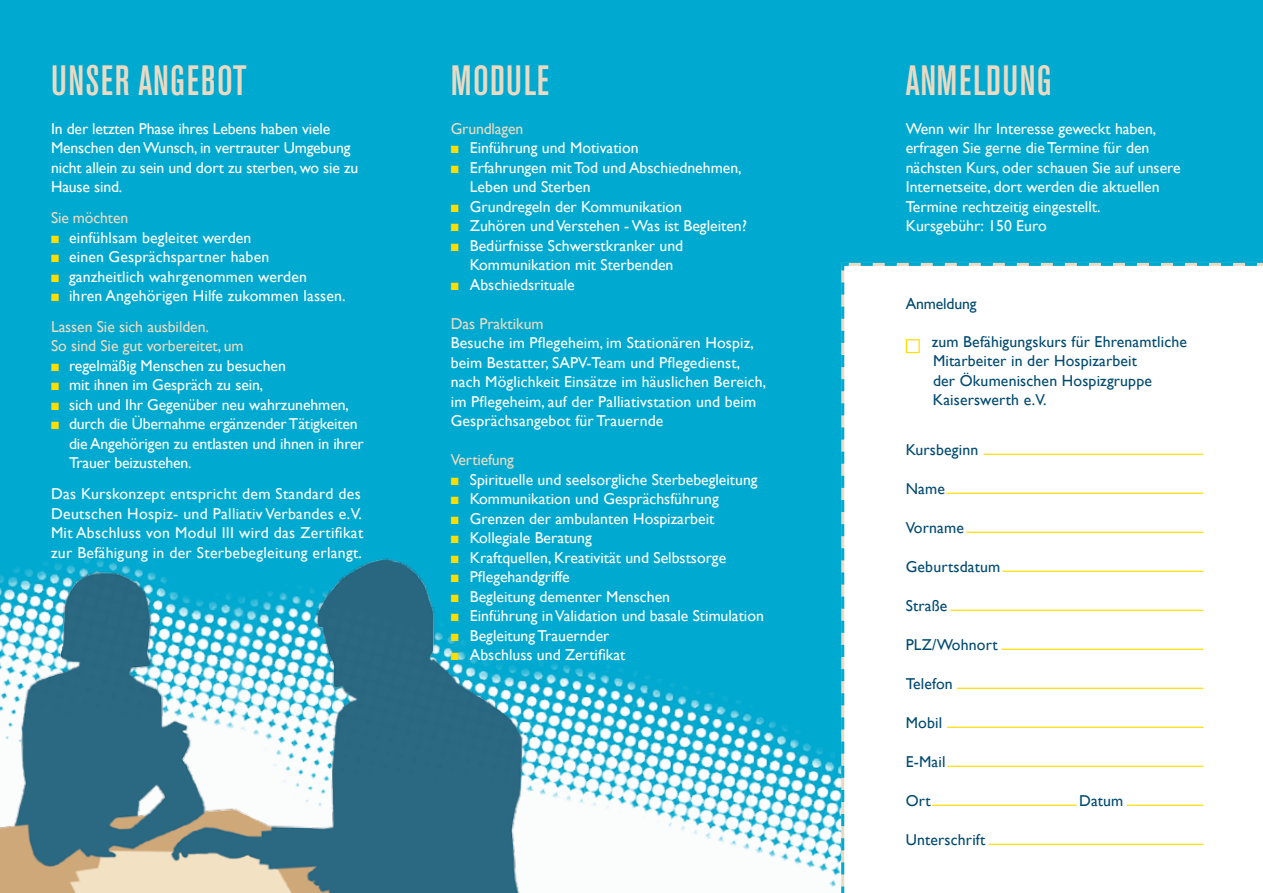
<style>
.page{position:relative;width:1263px;height:893px;background:#00a9d0}
.page>*{position:absolute;margin:0;border:0;box-sizing:border-box;transform-origin:0 0}
.t1{font:500 42px "Akzidenz Grot Con BQ";letter-spacing:.03em;color:#eadac3}
.t2{font:15.75px/19.5px "Gill Sans";color:#fff}
.t3{font:15.75px/19.5px "Gill Sans";letter-spacing:.01em;color:#004a6f}
.t4{font:15.75px/19.5px "Gill Sans";letter-spacing:.02em;color:#fff}
.t5{font:15.75px "Gill Sans";letter-spacing:-.005em;color:#eadac3}
.t6{font:15.75px "Gill Sans";letter-spacing:-.01em;color:#004a6f}
.s1{color:#fd0}
.s2{color:#eadac3}
</style>
<div class="page">
<img style="left:570px;top:665px;width:270px;height:228px">
<img style="left:0;top:558px;width:570px;height:335px">
<div style="left:840px;top:262px;width:423px;height:631px;background:#fff"></div>
<div style="left:906px;top:339px;width:14px;height:14px;background:#fff;border:1px solid #fd0"></div>
<hr style="left:983px;top:454px;width:220px;height:1px;background:#fd0">
<hr style="left:946px;top:493px;width:257px;height:1px;background:#fd0">
<hr style="left:966px;top:532px;width:237px;height:1px;background:#fd0">
<hr style="left:1002px;top:571px;width:201px;height:1px;background:#fd0">
<hr style="left:950px;top:610px;width:253px;height:1px;background:#fd0">
<hr style="left:1001px;top:649px;width:202px;height:1px;background:#fd0">
<hr style="left:957px;top:688px;width:246px;height:1px;background:#fd0">
<hr style="left:947px;top:727px;width:256px;height:1px;background:#fd0">
<hr style="left:947px;top:766px;width:256px;height:1px;background:#fd0">
<hr style="left:932px;top:805px;width:145px;height:1px;background:#fd0">
<hr style="left:1127px;top:805px;width:76px;height:1px;background:#fd0">
<hr style="left:989px;top:844px;width:214px;height:1px;background:#fd0">
<h1 class="t1" style="left:51px;top:57px;width:197px">UNSER ANGEBOT</h1>
<p class="t2" style="left:51px;top:119px;width:309px">In der letzten Phase ihres Lebens haben viele Menschen den Wunsch, in vertrauter Umgebung nicht allein zu sein und dort zu sterben, wo sie zu Hause sind.</p>
<p class="t5" style="left:51px;top:208px;width:79px">Sie möchten</p>
<p class="t2" style="left:51px;top:227px;width:202px"><span class="s1">■</span> einfühlsam begleitet werden</p>
<p class="t2" style="left:51px;top:247px;width:220px"><span class="s1">■</span> einen Gesprächspartner haben</p>
<p class="t2" style="left:51px;top:266px;width:258px"><span class="s1">■</span> ganzheitlich wahrgenommen werden</p>
<p class="t2" style="left:51px;top:280px;width:296px;line-height:30.8px"><span class="s1">■</span> ihren Angehörigen Hilfe zukommen lassen.<br><span class="s2">Lassen Sie sich ausbilden.</span></p>
<p class="t5" style="left:51px;top:337px;width:194px">So sind Sie gut vorbereitet, um</p>
<p class="t2" style="left:51px;top:356px;width:236px"><span class="s1">■</span> regelmäßig Menschen zu besuchen</p>
<p class="t2" style="left:51px;top:375px;width:214px"><span class="s1">■</span> mit ihnen im Gespräch zu sein,</p>
<p class="t2" style="left:51px;top:395px;width:300px"><span class="s1">■</span> sich und Ihr Gegenüber neu wahrzunehmen,</p>
<p class="t2" style="left:69px;top:414px;width:296px;text-indent:-18px"><span class="s1">■</span> durch die Übernahme ergänzender Tätigkeiten die Angehörigen zu entlasten und ihnen in ihrer<br>Trauer beizustehen.</p>
<p class="t4" style="left:51px;top:484px;width:314px">Das Kurskonzept entspricht dem Standard des Deutschen Hospiz- und Palliativ Verbandes e.V.<br>Mit Abschluss von Modul III wird das Zertifikat zur Befähigung in der Sterbebegleitung erlangt.</p>
<h1 class="t1" style="left:451px;top:57px;width:97px">MODULE</h1>
<p class="t5" style="left:451px;top:119px;width:74px">Grundlagen</p>
<p class="t2" style="left:451px;top:138px;width:189px"><span class="s1">■</span> Einführung und Motivation</p>
<p class="t2" style="left:470px;top:158px;width:273px;text-indent:-19px"><span class="s1">■</span> Erfahrungen mit Tod und Abschiednehmen,<br>Leben und Sterben</p>
<p class="t2" style="left:451px;top:197px;width:233px"><span class="s1">■</span> Grundregeln der Kommunikation</p>
<p class="t2" style="left:451px;top:216px;width:298px"><span class="s1">■</span> Zuhören und Verstehen - Was ist Begleiten?</p>
<p class="t2" style="left:451px;top:236px;width:234px;text-align:center"><span class="s1">■</span> Bedürfnisse Schwerstkranker und<br>Kommunikation mit Sterbenden</p>
<p class="t2" style="left:451px;top:275px;width:125px"><span class="s1">■</span> Abschiedsrituale</p>
<p class="t5" style="left:451px;top:314px;width:94px">Das Praktikum</p>
<p class="t2" style="left:451px;top:333px;width:317px">Besuche im Pflegeheim, im Stationären Hospiz, beim Bestatter, SAPV-Team und Pflegedienst, nach Möglichkeit Einsätze im häuslichen Bereich, im Pflegeheim, auf der Palliativstation und beim Gesprächsangebot für Trauernde</p>
<p class="t5" style="left:451px;top:451px;width:65px">Vertiefung</p>
<p class="t2" style="left:451px;top:470px;width:308px"><span class="s1">■</span> Spirituelle und seelsorgliche Sterbebegleitung</p>
<p class="t2" style="left:451px;top:489px;width:269px"><span class="s1">■</span> Kommunikation und Gesprächsführung</p>
<p class="t2" style="left:451px;top:509px;width:265px"><span class="s1">■</span> Grenzen der ambulanten Hospizarbeit</p>
<p class="t2" style="left:451px;top:528px;width:143px"><span class="s1">■</span> Kollegiale Beratung</p>
<p class="t2" style="left:451px;top:548px;width:277px"><span class="s1">■</span> Kraftquellen, Kreativität und Selbstsorge</p>
<p class="t2" style="left:451px;top:567px;width:121px"><span class="s1">■</span> Pflegehandgriffe</p>
<p class="t2" style="left:451px;top:587px;width:221px"><span class="s1">■</span> Begleitung dementer Menschen</p>
<p class="t2" style="left:451px;top:606px;width:315px"><span class="s1">■</span> Einführung in Validation und basale Stimulation</p>
<p class="t2" style="left:451px;top:626px;width:160px"><span class="s1">■</span> Begleitung Trauernder</p>
<p class="t2" style="left:451px;top:645px;width:176px"><span class="s1">■</span> Abschluss und Zertifikat</p>
<h1 class="t1" style="left:906px;top:57px;width:113px">ANMELDUNG</h1>
<p class="t2" style="left:906px;top:119px;width:276px">Wenn wir Ihr Interesse geweckt haben, erfragen Sie gerne die Termine für den nächsten Kurs, oder schauen Sie auf unsere Internetseite, dort werden die aktuellen Termine rechtzeitig eingestellt.<br>Kursgebühr: 150 Euro</p>
<p class="t6" style="left:906px;top:295px;width:72px">Anmeldung</p>
<p class="t3" style="left:932px;top:332px;width:257px">zum Befähigungskurs für Ehrenamtliche<br>Mitarbeiter in der Hospizarbeit<br>der Ökumenischen Hospizgruppe<br>Kaiserswerth e.V.</p>
<p class="t3" style="left:906px;top:440px;width:74px">Kursbeginn</p>
<p class="t3" style="left:906px;top:479px;width:41px">Name</p>
<p class="t3" style="left:906px;top:518px;width:60px">Vorname</p>
<p class="t3" style="left:906px;top:557px;width:96px">Geburtsdatum</p>
<p class="t3" style="left:906px;top:596px;width:43px">Straße</p>
<p class="t3" style="left:906px;top:635px;width:93px">PLZ/Wohnort</p>
<p class="t3" style="left:906px;top:674px;width:48px">Telefon</p>
<p class="t3" style="left:906px;top:713px;width:38px">Mobil</p>
<p class="t3" style="left:906px;top:752px;width:41px">E-Mail</p>
<p class="t3" style="left:906px;top:791px;width:27px">Ort</p>
<p class="t3" style="left:1079px;top:791px;width:46px">Datum</p>
<p class="t3" style="left:906px;top:830px;width:81px">Unterschrift</p>
</div>
